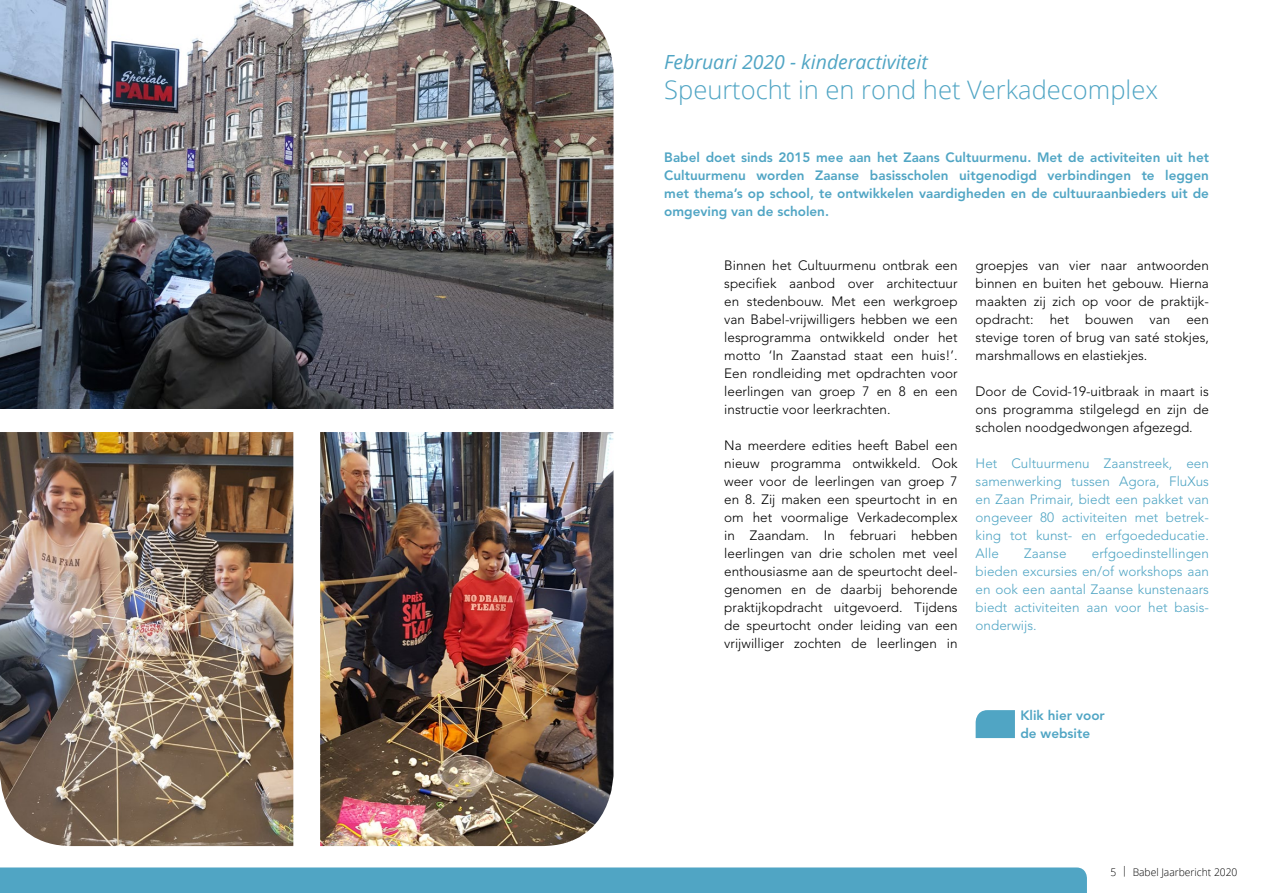
<style>
.page{position:relative;width:1263px;height:893px;background:#fff}
.page>*{position:absolute;margin:0;border:0;box-sizing:border-box;transform-origin:0 0}
.t1{font:300 25.5px "Open Sans";color:#50a5c4}
.t2{font:italic 19.5px "Open Sans";color:#50a5c4}
.t3{font:300 13.5px/18px "Avenir";color:#000;text-align:justify}
.t4{font:300 13.5px/18px "Avenir";color:#50a5c4;text-align:justify}
.t5{font:800 13.5px/18px "Avenir";color:#50a5c4;text-align:justify}
.t6{font:300 10.5px "Open Sans";color:#000}
</style>
<div class="page">
<img style="left:0;top:0;width:613px;height:409px">
<img style="left:320px;top:432px;width:293px;height:414px">
<img style="left:0;top:432px;width:293px;height:414px">
<div style="left:0;top:867px;width:1087px;height:26px;background:#50a5c4"></div>
<svg style="left:976px;top:710px;width:39px;height:28px"></svg>
<h2 class="t2" style="left:664px;top:48px;width:265px">Februari 2020 - kinderactiviteit</h2>
<h1 class="t1" style="left:664px;top:72px;width:495px">Speurtocht in en rond het Verkadecomplex</h1>
<p class="t5" style="left:664px;top:148px;width:546px">Babel doet sinds 2015 mee aan het Zaans Cultuurmenu. Met de activiteiten uit het Cultuurmenu worden Zaanse basisscholen uitgenodigd verbindingen te leggen met thema’s op school, te ontwikkelen vaardigheden en de cultuuraanbieders uit de omgeving van de scholen.</p>
<p class="t3" style="left:724px;top:256px;width:235px">Binnen het Cultuurmenu ontbrak een specifiek aanbod over architectuur en stedenbouw. Met een werkgroep van Babel-vrijwilligers hebben we een lesprogramma ontwikkeld onder het motto ‘In Zaanstad staat een huis!’.<br>Een rondleiding met opdrachten voor leerlingen van groep 7 en 8 en een instructie voor leerkrachten.</p>
<p class="t3" style="left:724px;top:436px;width:235px">Na meerdere edities heeft Babel een nieuw programma ontwikkeld. Ook weer voor de leerlingen van groep 7 en 8. Zij maken een speurtocht in en om het voormalige Verkadecomplex in Zaandam. In februari hebben leerlingen van drie scholen met veel enthousiasme aan de speurtocht deel&shy;genomen en de daarbij behorende praktijkopdracht uitgevoerd. Tijdens de speurtocht onder leiding van een vrijwilliger zochten de leerlingen in</p>
<p class="t3" style="left:976px;top:256px;width:235px">groepjes van vier naar antwoorden binnen en buiten het gebouw. Hierna maakten zij zich op voor de praktijk&shy;opdracht: het bouwen van een stevige toren of brug van saté stokjes, marshmallows en elastiekjes.</p>
<p class="t3" style="left:976px;top:382px;width:235px">Door de Covid-19-uitbraak in maart is ons programma stilgelegd en zijn de scholen noodgedwongen afgezegd.</p>
<p class="t4" style="left:976px;top:454px;width:235px">Het Cultuurmenu Zaanstreek, een samenwerking tussen Agora, FluXus en Zaan Primair, biedt een pakket van ongeveer 80 activiteiten met betrek&shy;king tot kunst- en erfgoededucatie.<br>Alle</p>
<p class="t4" style="left:976px;top:544px;width:235px;text-indent:116px">erfgoedinstellingen bieden excursies en/of workshops aan en ook een aantal Zaanse kunstenaars biedt activiteiten aan voor het basis&shy;onderwijs.</p>
<p class="t4" style="left:1024px;top:544px;width:44px">Zaanse</p>
<p class="t5" style="left:1020px;top:706px;width:86px">Klik hier voor de website</p>
<p class="t6" style="left:1110px;top:864px;width:128px">5 | Babel Jaarbericht 2020</p>
</div>
